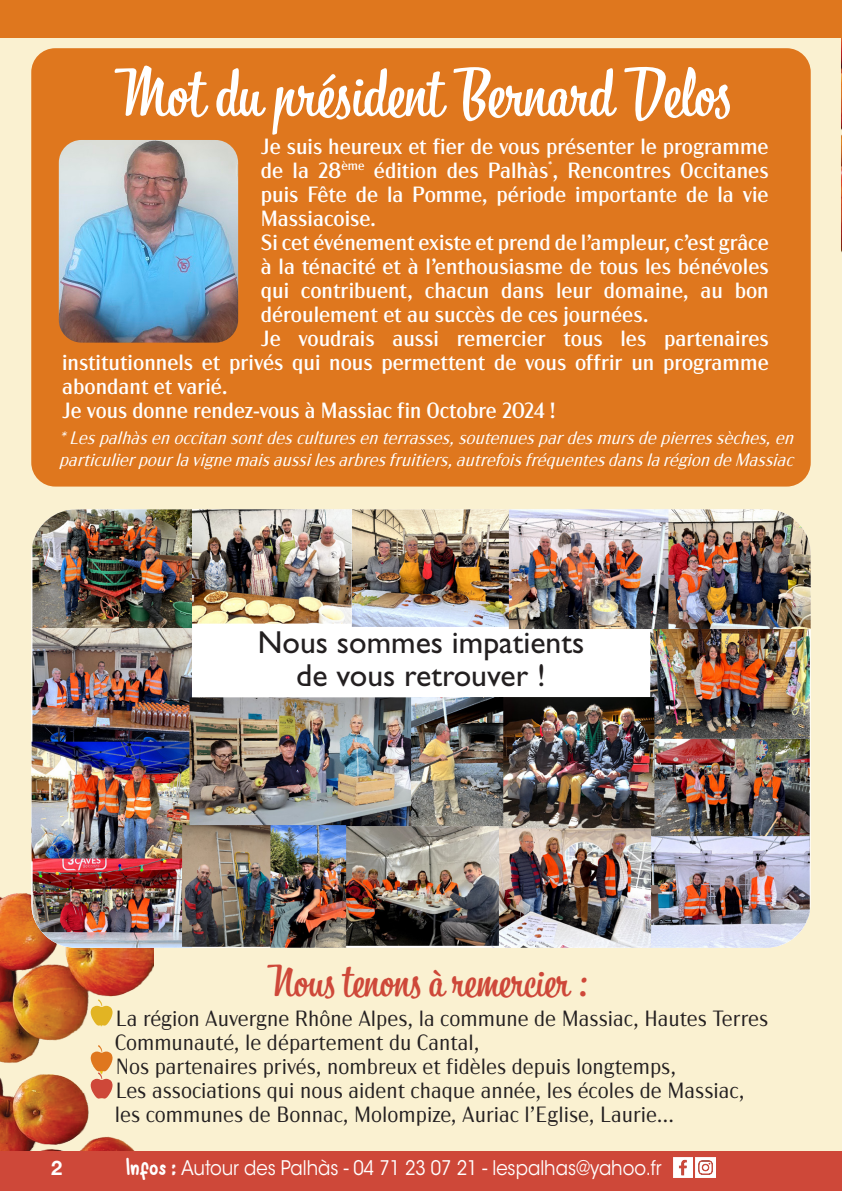
<style>
.page{position:relative;width:842px;height:1191px;background:#faf1d1}
.page>*{position:absolute;margin:0;border:0;box-sizing:border-box;transform-origin:0 0}
.t1{font:66px "Bistro Script";color:#fff}
.t2{font:44px "Bistro Script";color:#ce4839}
.t3{font:31.8px "Gill Sans Std";color:#231f20}
.t4{font:22px/24px "Acme Gothic";color:#fff;text-align:justify}
.t5{font:300 22px/24px "Acme Gothic";color:#231f20}
.t6{font:20px "ITC Avant Garde Std";color:#fff;scale:.9 1}
.t7{font:700 20px "Helvetica Neue";color:#fff}
.t8{font:italic 300 18px/22px "Acme Gothic";color:#fff}
.s1{color:#e7c016}
.s2{font-family:"Matcha Dalgona"}
.s3{font-family:"Edo SZ"}
</style>
<div class="page">
<img style="left:0;top:893px;width:154px;height:258px">
<div style="left:0;top:1151px;width:842px;height:40px;background:#ce4839"></div>
<img style="left:841px;top:37px;width:1px;height:216px">
<div style="left:31px;top:48px;width:780px;height:438px;background:#df771e;border-radius:24px"></div>
<div style="left:31px;top:548px;width:780px;height:399px;background:#fff"></div>
<img style="left:32px;top:509px;width:160px;height:232px">
<img style="left:650px;top:629px;width:160px;height:207px">
<img style="left:668px;top:509px;width:143px;height:120px">
<img style="left:352px;top:509px;width:157px;height:118px">
<img style="left:509px;top:509px;width:159px;height:120px">
<img style="left:651px;top:836px;width:159px;height:111px">
<img style="left:491px;top:828px;width:160px;height:119px">
<img style="left:32px;top:741px;width:157px;height:120px">
<img style="left:33px;top:858px;width:159px;height:89px">
<img style="left:346px;top:826px;width:153px;height:119px">
<img style="left:192px;top:509px;width:160px;height:114px">
<img style="left:499px;top:697px;width:155px;height:131px">
<img style="left:189px;top:697px;width:222px;height:129px">
<img style="left:411px;top:697px;width:92px;height:129px">
<img style="left:182px;top:825px;width:88px;height:121px">
<img style="left:270px;top:825px;width:76px;height:122px">
<img style="left:59px;top:140px;width:179px;height:203px">
<img style="left:673px;top:1157px;width:20px;height:20px">
<img style="left:695px;top:1157px;width:20px;height:20px">
<div style="left:0;top:0;width:842px;height:37px;background:#df771e"></div>
<svg style="left:91px;top:999px;width:22px;height:26px"></svg>
<svg style="left:91px;top:1045px;width:22px;height:53px"></svg>
<p class="t1" style="left:114px;top:52px;width:620px">Mot du président Bernard Delos</p>
<p class="t4" style="left:261px;top:132px;width:509px">Je suis heureux et fier de vous présenter le programme de la 28<sup>ème</sup> édition des Palhàs<sup>*</sup>, Rencontres Occitanes puis Fête de la Pomme, période importante de la vie Massiacoise.</p>
<p class="t4" style="left:261px;top:228px;width:509px">Si cet événement existe et prend de l’ampleur, c’est grâce à la ténacité et à l’enthousiasme de tous les bénévoles qui contribuent, chacun dans leur domaine, au bon déroulement et au succès de ces journées.</p>
<p class="t4" style="left:62px;top:324px;width:708px;text-indent:199px">Je voudrais aussi remercier tous les partenaires institutionnels et privés qui nous permettent de vous offrir un programme abondant et varié.</p>
<p class="t4" style="left:62px;top:396px;width:495px">Je vous donne rendez-vous à Massiac fin Octobre 2024 !</p>
<p class="t8" style="left:59px;top:425px;width:742px">*Lespalhàsenoccitansontdesculturesenterrasses,soutenuespardesmursdepierressèches,en particulierpourlavignemaisaussilesarbresfruitiers,autrefoisfréquentesdanslarégiondeMassiac</p>
<p class="t3" style="left:258px;top:623px;width:328px">Nous sommes impatients</p>
<p class="t3" style="left:296px;top:657px;width:251px">de vous retrouver !</p>
<p class="t7" style="left:51px;top:1152px;width:27px">2</p>
<p class="t2" style="left:267px;top:954px;width:321px">Nous tenons à remercier :</p>
<p class="t5" style="left:93px;top:1005px;width:677px"><span class="s1">✦</span> La région Auvergne Rhône Alpes, la commune de Massiac, Hautes Terres</p>
<p class="t5" style="left:115px;top:1029px;width:366px">Communauté, le département du Cantal,</p>
<p class="t5" style="left:93px;top:1053px;width:585px"><span class="s1">✦</span> Nos partenaires privés, nombreux et fidèles depuis longtemps,</p>
<p class="t5" style="left:115px;top:1077px;width:631px;text-indent:-22px"><span class="s1">✦</span> Les associations qui nous aident chaque année, les écoles de Massiac, les communes de Bonnac, Molompize, Auriac l’Eglise, Laurie…</p>
<p class="t6" style="left:127px;top:1155px;width:596px"><span class="s2">Infos</span> <span class="s3">:</span> Autour des Palhàs - 04 71 23 07 21 - lespalhas@yahoo.fr</p>
</div>
